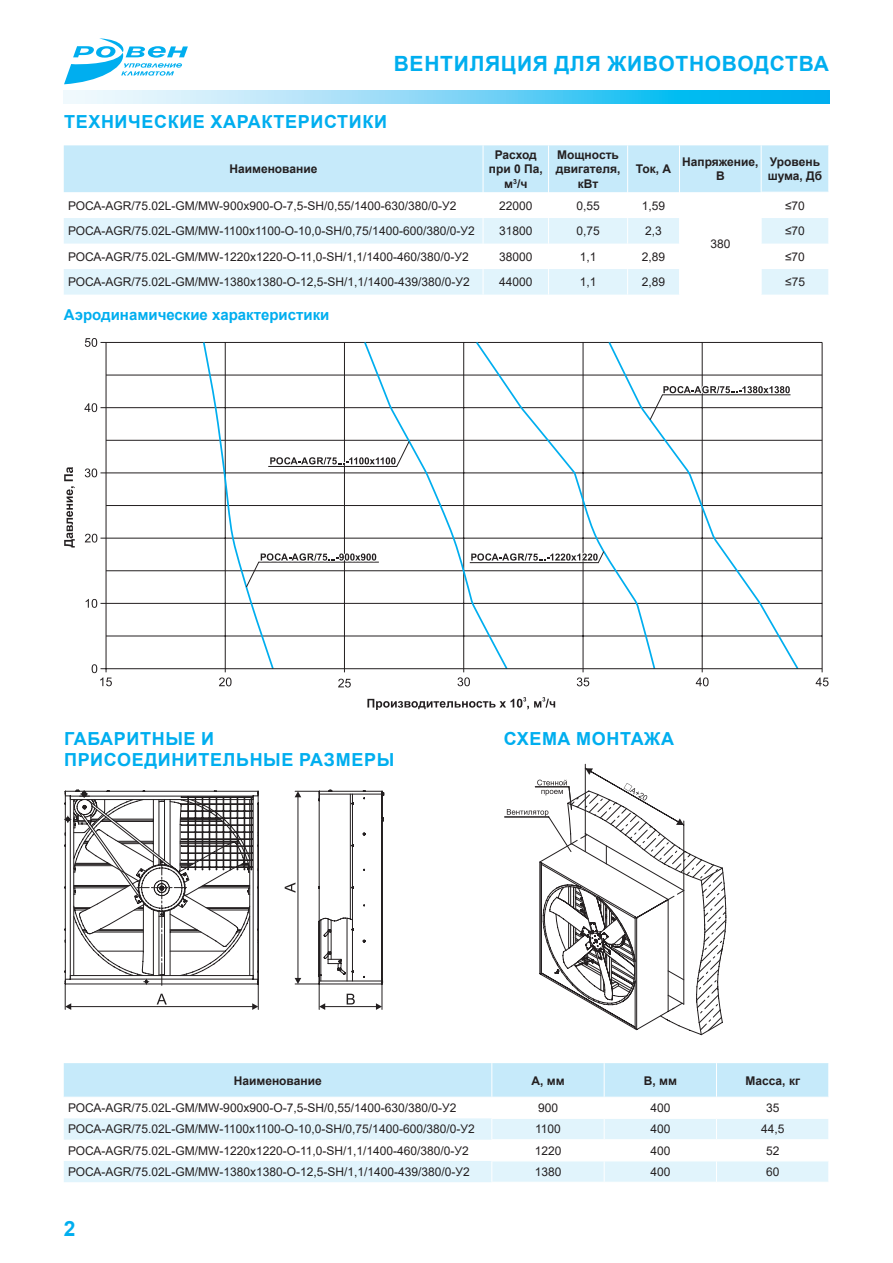
<style>
.page{position:relative;width:893px;height:1263px;background:#fff}
.page>*{position:absolute;margin:0;border:0;box-sizing:border-box;transform-origin:0 0}
.t1{font:700 21px "Arial";letter-spacing:.035em;color:#00aeef}
.t2{font:700 18px "Arial";letter-spacing:.035em;color:#00aeef}
.t3{font:700 15px "Arial";color:#00aeef}
.t4{font:12px "Arial";color:#231f20}
.t5{font:700 12px/14.4px "Arial";color:#231f20;text-align:center}
</style>
<div class="page">
<svg style="left:64px;top:90px;width:765px;height:13px"></svg>
<svg style="left:64px;top:38px;width:124px;height:46px"></svg>
<hr style="left:101px;top:342px;width:721px;height:1px;background:#231f20">
<hr style="left:101px;top:407px;width:721px;height:1px;background:#231f20">
<hr style="left:101px;top:473px;width:721px;height:1px;background:#231f20">
<hr style="left:101px;top:538px;width:721px;height:1px;background:#231f20">
<hr style="left:101px;top:603px;width:721px;height:1px;background:#231f20">
<hr style="left:106px;top:636px;width:716px;height:1px;background:#231f20">
<hr style="left:822px;top:342px;width:1px;height:330px;background:#231f20">
<hr style="left:702px;top:342px;width:1px;height:330px;background:#231f20">
<hr style="left:583px;top:342px;width:1px;height:330px;background:#231f20">
<hr style="left:463px;top:342px;width:1px;height:330px;background:#231f20">
<hr style="left:344px;top:342px;width:1px;height:330px;background:#231f20">
<hr style="left:225px;top:342px;width:1px;height:330px;background:#231f20">
<svg style="left:84px;top:403px;width:13px;height:9px"></svg>
<svg style="left:85px;top:534px;width:12px;height:9px"></svg>
<svg style="left:86px;top:599px;width:11px;height:9px"></svg>
<svg style="left:64px;top:467px;width:11px;height:80px"></svg>
<svg style="left:85px;top:468px;width:12px;height:9px"></svg>
<hr style="left:106px;top:570px;width:716px;height:1px;background:#231f20">
<hr style="left:106px;top:505px;width:716px;height:1px;background:#231f20">
<hr style="left:106px;top:440px;width:716px;height:1px;background:#231f20">
<hr style="left:106px;top:375px;width:716px;height:1px;background:#231f20">
<svg style="left:202px;top:341px;width:598px;height:330px"></svg>
<hr style="left:101px;top:668px;width:721px;height:1px;background:#231f20">
<hr style="left:106px;top:342px;width:1px;height:330px;background:#231f20">
<svg style="left:92px;top:664px;width:20px;height:22px"></svg>
<svg style="left:219px;top:677px;width:13px;height:9px"></svg>
<svg style="left:338px;top:679px;width:13px;height:8px"></svg>
<svg style="left:367px;top:697px;width:188px;height:13px"></svg>
<svg style="left:577px;top:677px;width:12px;height:9px"></svg>
<svg style="left:696px;top:677px;width:13px;height:9px"></svg>
<svg style="left:816px;top:677px;width:12px;height:9px"></svg>
<svg style="left:457px;top:677px;width:13px;height:9px"></svg>
<svg style="left:85px;top:338px;width:12px;height:9px"></svg>
<svg style="left:245px;top:550px;width:135px;height:38px"></svg>
<svg style="left:268px;top:441px;width:142px;height:26px"></svg>
<svg style="left:469px;top:550px;width:136px;height:13px"></svg>
<svg style="left:649px;top:383px;width:143px;height:38px"></svg>
<svg style="left:504px;top:764px;width:223px;height:272px"></svg>
<svg style="left:64px;top:1063px;width:765px;height:119px"></svg>
<svg style="left:64px;top:789px;width:195px;height:221px"></svg>
<svg style="left:285px;top:790px;width:99px;height:220px"></svg>
<svg style="left:64px;top:145px;width:765px;height:150px"></svg>
<hr style="left:761px;top:192px;width:68px;height:1px;background:#fff">
<h1 class="t1" style="left:394px;top:48px;width:437px">Вентиляция для животноводства</h1>
<h2 class="t2" style="left:64px;top:109px;width:14px">ТЕХНИ</h2>
<h2 class="t2" style="left:128px;top:109px;width:159px">ЧЕС КИЕ ХАРАКТЕРИСТИ</h2>
<h2 class="t2" style="left:362px;top:109px;width:23px">КИ</h2>
<p class="t5" style="left:229px;top:162px;width:90px">Наименование</p>
<p class="t5" style="left:489px;top:147px;width:55px">Расход при 0 Па, м<sup>3</sup>/ч</p>
<p class="t5" style="left:556px;top:147px;width:66px">Мощность двигателя, кВт</p>
<p class="t5" style="left:636px;top:162px;width:37px">Ток, А</p>
<p class="t5" style="left:682px;top:155px;width:78px">Напряжение,<br>В</p>
<p class="t5" style="left:768px;top:155px;width:56px;text-align:left">Уровень шума, Дб</p>
<p class="t4" style="left:68px;top:197px;width:390px">РОСА-AGR/75.02L-GM/MW-900х900-O-7,5-SH/0,55/1400-630/380/0-У2</p>
<p class="t4" style="left:499px;top:197px;width:35px">22000</p>
<p class="t4" style="left:576px;top:197px;width:25px">0,55</p>
<p class="t4" style="left:642px;top:197px;width:25px">1,59</p>
<p class="t4" style="left:785px;top:197px;width:21px">≤70</p>
<p class="t4" style="left:68px;top:223px;width:408px">РОСА-AGR/75.02L-GM/MW-1100х1100-O-10,0-SH/0,75/1400-600/380/0-У2</p>
<p class="t4" style="left:499px;top:223px;width:35px">31800</p>
<p class="t4" style="left:576px;top:223px;width:25px">0,75</p>
<p class="t4" style="left:645px;top:223px;width:18px">2,3</p>
<p class="t4" style="left:785px;top:223px;width:21px">≤70</p>
<p class="t4" style="left:68px;top:248px;width:402px">РОСА-AGR/75.02L-GM/MW-1220х1220-O-11,0-SH/1,1/1400-460/380/0-У2</p>
<p class="t4" style="left:499px;top:248px;width:35px">38000</p>
<p class="t4" style="left:580px;top:248px;width:18px">1,1</p>
<p class="t4" style="left:642px;top:248px;width:25px">2,89</p>
<p class="t4" style="left:785px;top:248px;width:21px">≤70</p>
<p class="t4" style="left:68px;top:274px;width:403px">РОСА-AGR/75.02L-GM/MW-1380х1380-O-12,5-SH/1,1/1400-439/380/0-У2</p>
<p class="t4" style="left:499px;top:274px;width:35px">44000</p>
<p class="t4" style="left:580px;top:274px;width:18px">1,1</p>
<p class="t4" style="left:642px;top:274px;width:25px">2,89</p>
<p class="t4" style="left:785px;top:274px;width:21px">≤75</p>
<p class="t4" style="left:710px;top:235px;width:22px">380</p>
<p class="t3" style="left:64px;top:304px;width:267px">Аэродинамические характеристики</p>
<h2 class="t2" style="left:64px;top:726px;width:65px">ГАБАРИТНЫЕ</h2>
<h2 class="t2" style="left:201px;top:726px;width:12px">И</h2>
<h2 class="t2" style="left:504px;top:726px;width:169px">схема монтажа</h2>
<h2 class="t2" style="left:64px;top:747px;width:15px">ПРИСОЕДИНИТЕЛЬНЫЕ</h2>
<h2 class="t2" style="left:299px;top:747px;width:40px">РАЗМЕРЫ</h2>
<p class="t5" style="left:234px;top:1073px;width:90px">Наименование</p>
<p class="t5" style="left:531px;top:1073px;width:35px">A, мм</p>
<p class="t5" style="left:644px;top:1073px;width:35px">B, мм</p>
<p class="t5" style="left:745px;top:1073px;width:56px">Масса, кг</p>
<p class="t4" style="left:68px;top:1100px;width:390px">РОСА-AGR/75.02L-GM/MW-900х900-O-7,5-SH/0,55/1400-630/380/0-У2</p>
<p class="t4" style="left:538px;top:1100px;width:22px">900</p>
<p class="t4" style="left:650px;top:1100px;width:22px">400</p>
<p class="t4" style="left:766px;top:1100px;width:15px">35</p>
<p class="t4" style="left:68px;top:1121px;width:408px">РОСА-AGR/75.02L-GM/MW-1100х1100-O-10,0-SH/0,75/1400-600/380/0-У2</p>
<p class="t4" style="left:535px;top:1121px;width:27px">1100</p>
<p class="t4" style="left:650px;top:1121px;width:22px">400</p>
<p class="t4" style="left:761px;top:1121px;width:25px">44,5</p>
<p class="t4" style="left:68px;top:1142px;width:402px">РОСА-AGR/75.02L-GM/MW-1220х1220-O-11,0-SH/1,1/1400-460/380/0-У2</p>
<p class="t4" style="left:535px;top:1142px;width:28px">1220</p>
<p class="t4" style="left:650px;top:1142px;width:22px">400</p>
<p class="t4" style="left:766px;top:1142px;width:15px">52</p>
<p class="t4" style="left:68px;top:1163px;width:403px">РОСА-AGR/75.02L-GM/MW-1380х1380-O-12,5-SH/1,1/1400-439/380/0-У2</p>
<p class="t4" style="left:535px;top:1163px;width:28px">1380</p>
<p class="t4" style="left:650px;top:1163px;width:22px">400</p>
<p class="t4" style="left:766px;top:1163px;width:15px">60</p>
<h1 class="t1" style="left:64px;top:1213px;width:13px">2</h1>
</div>
